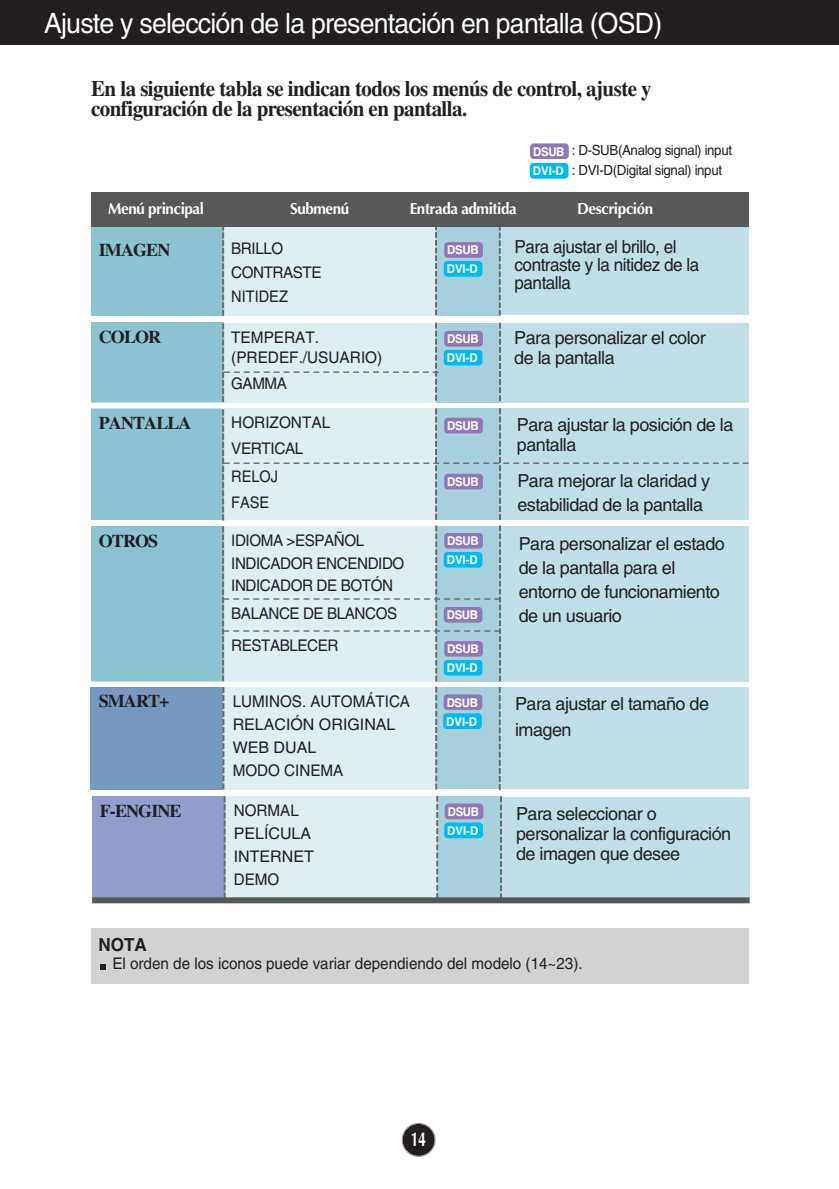
<style>
.page{position:relative;width:839px;height:1189px;background:#fff}
.page>*{position:absolute;margin:0;border:0;box-sizing:border-box;transform-origin:0 0}
.t1{font:28px "Helvetica";letter-spacing:-.03em;color:#fff;scale:.95 1}
.t2{font:700 22px/20px "Times";letter-spacing:-.025em;color:#231f20;scale:.95 1}
.t3{font:700 20px "Optima";color:#fff;scale:.7 1}
.t4{font:18px/20px "Helvetica";letter-spacing:-.03em;color:#231f20}
.t5{font:18px/18px "Helvetica";letter-spacing:-.03em;color:#231f20;scale:.95 1}
.t6{font:700 18px "Times";letter-spacing:-.05em;color:#231f20}
.t7{font:700 18px "Helvetica";color:#231f20;scale:.95 1}
.t8{font:16px/23px "Helvetica";color:#231f20;scale:.95 1}
.t9{font:16px/22.6px "Helvetica";letter-spacing:-.03em;color:#231f20;scale:.95 1}
.t10{font:700 16px "Optima";letter-spacing:-.03em;color:#fff;scale:.95 1}
.t11{font:16px/26px "Helvetica";color:#231f20;scale:.96 1}
.t12{font:16px/26px "Helvetica";color:#231f20;scale:.91 1}
.t13{font:14px/19.6px "Helvetica";letter-spacing:-.025em;color:#231f20;scale:.95 1}
.t14{font:700 12px/19px "Helvetica";letter-spacing:-.03em;color:#fff;scale:.95 1}
</style>
<div class="page">
<div style="left:402px;top:1124px;width:32px;height:32px;background:#231f20;border-radius:50%"></div>
<div style="left:401px;top:1123px;width:34px;height:34px;border:1px solid #939598;border-radius:50%"></div>
<div style="left:0;top:0;width:839px;height:45px;background:#231f20"></div>
<div style="left:530px;top:143px;width:39px;height:16px;background:#9077b5;border-radius:4px"></div>
<div style="left:530px;top:163px;width:38px;height:16px;background:#00baf1;border-radius:4px"></div>
<div style="left:92px;top:796px;width:657px;height:102px;background:#c1dee6"></div>
<div style="left:226px;top:796px;width:210px;height:103px;background:#dfeef2"></div>
<div style="left:92px;top:796px;width:132px;height:103px;background:#929dcc"></div>
<svg style="left:224px;top:796px;width:2px;height:101px"></svg>
<div style="left:438px;top:796px;width:63px;height:102px;background:#a6d0dc"></div>
<svg style="left:500px;top:796px;width:2px;height:101px"></svg>
<svg style="left:436px;top:796px;width:2px;height:101px"></svg>
<div style="left:445px;top:803px;width:38px;height:16px;background:#9077b5;border-radius:4px"></div>
<div style="left:444px;top:822px;width:39px;height:16px;background:#00baf1;border-radius:4px"></div>
<div style="left:91px;top:323px;width:657px;height:79px;background:#c1dee6"></div>
<div style="left:436px;top:323px;width:64px;height:79px;background:#a6d0dc"></div>
<div style="left:91px;top:225px;width:657px;height:90px;background:#c1dee6"></div>
<div style="left:436px;top:225px;width:64px;height:90px;background:#a6d0dc"></div>
<div style="left:91px;top:527px;width:132px;height:154px;background:#8bc3d1"></div>
<div style="left:91px;top:409px;width:132px;height:111px;background:#8bc3d1"></div>
<div style="left:91px;top:323px;width:132px;height:79px;background:#8bc3d1"></div>
<svg style="left:499px;top:323px;width:2px;height:78px"></svg>
<div style="left:223px;top:224px;width:213px;height:92px;background:#dfeef2"></div>
<div style="left:91px;top:225px;width:132px;height:91px;background:#8bc3d1"></div>
<svg style="left:222px;top:227px;width:2px;height:89px"></svg>
<svg style="left:435px;top:227px;width:2px;height:88px"></svg>
<svg style="left:499px;top:227px;width:2px;height:89px"></svg>
<div style="left:91px;top:928px;width:657px;height:55px;background:#d1d2d4"></div>
<svg style="left:100px;top:964px;width:6px;height:5px"></svg>
<div style="left:444px;top:242px;width:39px;height:16px;background:#9077b5;border-radius:4px"></div>
<div style="left:444px;top:261px;width:38px;height:16px;background:#00baf1;border-radius:4px"></div>
<div style="left:444px;top:331px;width:39px;height:15px;background:#9077b5;border-radius:4px"></div>
<div style="left:444px;top:350px;width:38px;height:15px;background:#00baf1;border-radius:4px"></div>
<div style="left:91px;top:192px;width:657px;height:35px;background:#57585a"></div>
<div style="left:92px;top:897px;width:657px;height:6px;background:#57585a"></div>
<div style="left:222px;top:323px;width:216px;height:79px;background:#dfeef2"></div>
<div style="left:91px;top:687px;width:132px;height:103px;background:#7598c0"></div>
<svg style="left:222px;top:408px;width:526px;height:382px;background:#c9e0e8"></svg>
<div style="left:443px;top:694px;width:39px;height:16px;background:#9077b5;border-radius:4px"></div>
<div style="left:443px;top:713px;width:39px;height:16px;background:#00baf1;border-radius:4px"></div>
<h1 class="t1" style="left:44px;top:13px;width:652px">Ajuste y selección de la presentación en pantalla (OSD)</h1>
<p class="t2" style="left:91px;top:81px;width:591px">En la siguiente tabla se indican todos los menús de control, ajuste y configuración de la presentación en pantalla.</p>
<p class="t13" style="left:572px;top:142px;width:170px">: D-SUB(Analog signal) input : DVI-D(Digital signal) input</p>
<p class="t14" style="left:533px;top:143px;width:35px;line-height:19.6px">DSUB<br>DVI-D</p>
<p class="t10" style="left:108px;top:202px;width:102px">Menú principal</p>
<p class="t10" style="left:290px;top:202px;width:64px">Submenú</p>
<p class="t10" style="left:410px;top:202px;width:114px">Entrada admitida</p>
<p class="t10" style="left:577px;top:202px;width:82px">Descripción</p>
<p class="t6" style="left:99px;top:243px;width:73px">IMAGEN</p>
<p class="t5" style="left:514px;top:240px;width:196px">Para ajustar el brillo, el contraste y la nitidez de la pantalla</p>
<p class="t9" style="left:231px;top:238px;width:97px;line-height:24px">BRILLO<br>CONTRASTE<br>NITIDEZ</p>
<p class="t14" style="left:447px;top:242px;width:35px">DSUB<br>DVI-D</p>
<p class="t6" style="left:99px;top:330px;width:64px">COLOR</p>
<p class="t4" style="left:514px;top:329px;width:193px">Para personalizar el color de la pantalla</p>
<p class="t11" style="left:231px;top:328px;width:159px;line-height:20px">TEMPERAT. (PREDEF./USUARIO)</p>
<p class="t8" style="left:231px;top:373px;width:60px">GAMMA</p>
<p class="t14" style="left:447px;top:330px;width:35px">DSUB<br>DVI-D</p>
<p class="t11" style="left:231px;top:411px;width:105px">HORIZONTAL<br>VERTICAL</p>
<p class="t12" style="left:231px;top:465px;width:53px">RELOJ<br>FASE</p>
<p class="t6" style="left:99px;top:416px;width:94px">PANTALLA</p>
<p class="t4" style="left:517px;top:416px;width:218px">Para ajustar la posición de la pantalla</p>
<p class="t14" style="left:447px;top:417px;width:34px">DSUB</p>
<p class="t4" style="left:517px;top:471px;width:194px;line-height:24px">Para mejorar la claridad y estabilidad de la pantalla</p>
<p class="t14" style="left:447px;top:473px;width:34px">DSUB</p>
<p class="t6" style="left:99px;top:534px;width:61px">OTROS</p>
<p class="t9" style="left:231px;top:530px;width:184px">IDIOMA &gt;ESPAÑOL<br>INDICADOR ENCENDIDO<br>INDICADOR DE BOTÓN</p>
<p class="t9" style="left:231px;top:599px;width:176px;line-height:32px">BALANCE DE BLANCOS<br>RESTABLECER</p>
<p class="t14" style="left:447px;top:532px;width:35px">DSUB<br>DVI-D</p>
<p class="t14" style="left:447px;top:606px;width:34px">DSUB</p>
<p class="t14" style="left:447px;top:640px;width:35px">DSUB<br>DVI-D</p>
<p class="t4" style="left:519px;top:533px;width:208px;line-height:24px">Para personalizar el estado de la pantalla para el entorno de funcionamiento de un usuario</p>
<p class="t8" style="left:233px;top:691px;width:188px">LUMINOS. AUTOMÁTICA<br>RELACIÓN ORIGINAL<br>WEB DUAL<br>MODO CINEMA</p>
<p class="t6" style="left:99px;top:695px;width:72px">SMART+</p>
<p class="t4" style="left:515px;top:693px;width:196px;line-height:26px">Para ajustar el tamaño de imagen</p>
<p class="t14" style="left:446px;top:694px;width:35px">DSUB<br>DVI-D</p>
<p class="t6" style="left:100px;top:804px;width:83px">F-ENGINE</p>
<p class="t4" style="left:516px;top:805px;width:217px">Para seleccionar o personalizar la configuración de imagen que desee</p>
<p class="t8" style="left:234px;top:800px;width:86px">NORMAL<br>PELÍCULA<br>INTERNET<br>DEMO</p>
<p class="t14" style="left:447px;top:803px;width:35px">DSUB<br>DVI-D</p>
<p class="t7" style="left:98px;top:938px;width:52px">NOTA</p>
<p class="t8" style="left:112px;top:954px;width:496px">El orden de los iconos puede variar dependiendo del modelo (14~23).</p>
<p class="t3" style="left:411px;top:1131px;width:23px">14</p>
</div>
